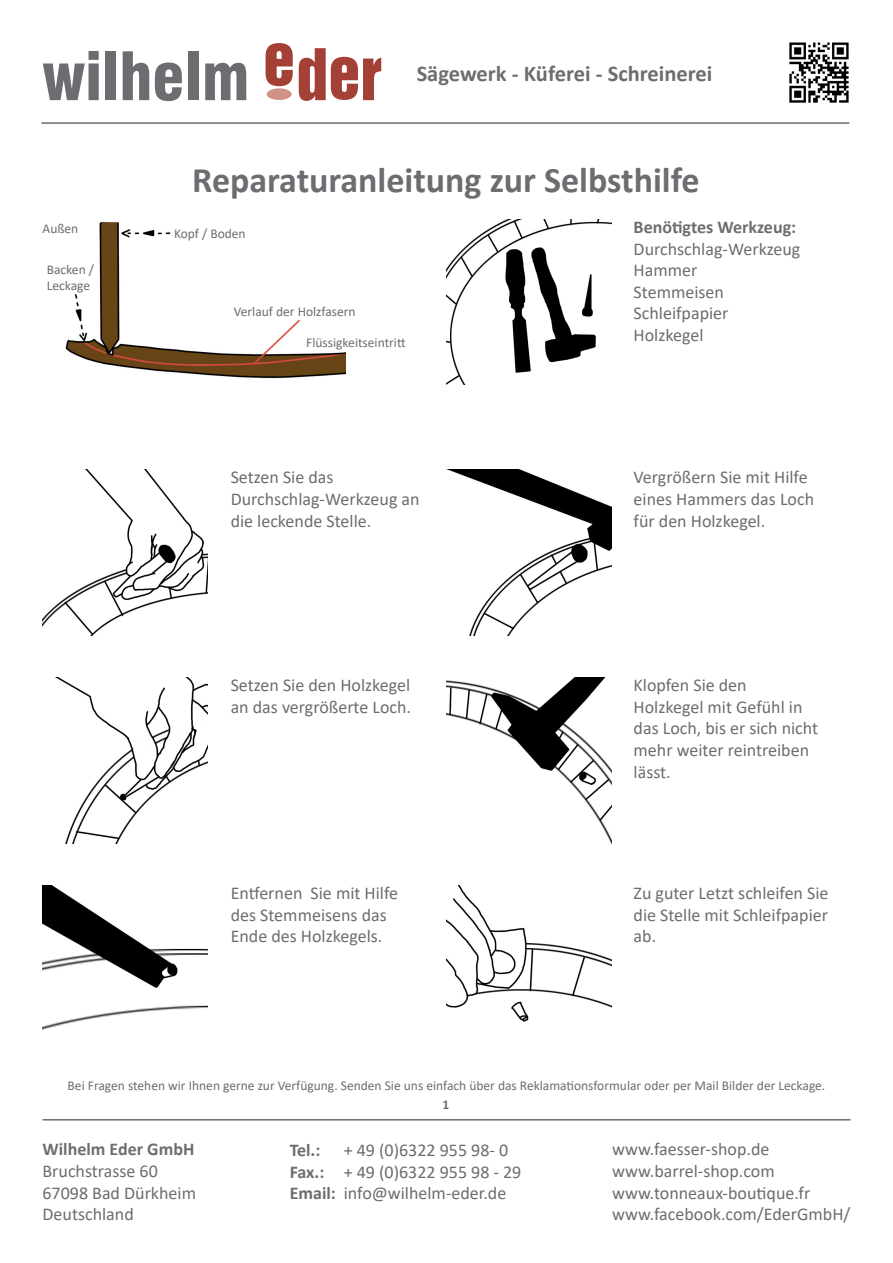
<style>
.page{position:relative;width:893px;height:1263px;background:#fff}
.page>*{position:absolute;margin:0;border:0;box-sizing:border-box;transform-origin:0 0}
.t1{font:700 36px "Calibri";color:#6c6d70}
.t2{font:700 22.5px "Calibri";color:#6c6d70}
.t3{font:18px/21.6px "Calibri";color:#6c6d70}
.t4{font:700 18px "Calibri";color:#6c6d70}
.t5{font:13.5px/16.2px "Calibri";color:#6c6d70}
.t6{font:700 13.5px "Calibri";color:#6c6d70}
.s1{font-weight:700}
</style>
<div class="page">
<svg style="left:266px;top:43px;width:27px;height:43px"></svg>
<svg style="left:299px;top:48px;width:82px;height:53px"></svg>
<svg style="left:43px;top:51px;width:56px;height:49px"></svg>
<div style="left:106px;top:51px;width:10px;height:49px;background:#6c6d70"></div>
<svg style="left:123px;top:51px;width:26px;height:49px"></svg>
<svg style="left:155px;top:63px;width:27px;height:38px"></svg>
<div style="left:188px;top:51px;width:10px;height:49px;background:#6c6d70"></div>
<svg style="left:205px;top:63px;width:41px;height:37px"></svg>
<div style="left:267px;top:88px;width:25px;height:12px;background:#cf9284;border-radius:50%"></div>
<img style="left:789px;top:42px;width:60px;height:61px">
<hr style="left:43px;top:1119px;width:807px;height:1px;background:#6c6d70">
<hr style="left:41px;top:122px;width:808px;height:2px;background:#6c6d70">
<img style="left:65px;top:221px;width:280px;height:158px">
<img style="left:446px;top:219px;width:166px;height:166px">
<img style="left:43px;top:470px;width:165px;height:165px">
<img style="left:56px;top:678px;width:152px;height:165px">
<img style="left:43px;top:885px;width:165px;height:145px">
<img style="left:448px;top:470px;width:164px;height:165px">
<img style="left:446px;top:678px;width:166px;height:165px">
<img style="left:446px;top:885px;width:166px;height:137px">
<p class="t2" style="left:417px;top:58px;width:297px">Sägewerk - Küferei - Schreinerei</p>
<p class="t5" style="left:43px;top:220px;width:37px">Außen</p>
<p class="t5" style="left:47px;top:261px;width:49px">Backen /<br>Leckage</p>
<h1 class="t1" style="left:192px;top:154px;width:509px">Reparaturanleitung zur Selbsthilfe</h1>
<p class="t5" style="left:174px;top:225px;width:73px">Kopf / Boden</p>
<p class="t5" style="left:234px;top:303px;width:123px">Verlauf der Holzfasern</p>
<p class="t5" style="left:306px;top:334px;width:101px">Flüssigkeitseintritt</p>
<p class="t3" style="left:231px;top:466px;width:190px">Setzen Sie das<br>Durchschlag-Werkzeug an die leckende Stelle.</p>
<p class="t3" style="left:231px;top:674px;width:182px">Setzen Sie den Holzkegel an das vergrößerte Loch.</p>
<p class="t3" style="left:231px;top:882px;width:169px">Entfernen Sie mit Hilfe des Stemmeisens das<br>Ende des Holzkegels.</p>
<p class="t4" style="left:634px;top:214px;width:164px">Benötigtes Werkzeug:</p>
<p class="t3" style="left:634px;top:237px;width:168px">Durchschlag-Werkzeug<br>Hammer<br>Stemmeisen<br>Schleifpapier<br>Holzkegel</p>
<p class="t3" style="left:634px;top:466px;width:182px">Vergrößern Sie mit Hilfe eines Hammers das Loch für den Holzkegel.</p>
<p class="t3" style="left:634px;top:674px;width:186px">Klopfen Sie den<br>Holzkegel mit Gefühl in das Loch, bis er sich nicht mehr weiter reintreiben lässt.</p>
<p class="t3" style="left:634px;top:882px;width:196px;text-align:justify">Zu guter Letzt schleifen Sie die Stelle mit Schleifpapier ab.</p>
<p class="t5" style="left:68px;top:1077px;width:759px">Bei Fragen stehen wir Ihnen gerne zur Verfügung. Senden Sie uns einfach über das Reklamationsformular oder per Mail Bilder der Leckage.</p>
<p class="t4" style="left:43px;top:1136px;width:153px">Wilhelm Eder GmbH</p>
<p class="t3" style="left:43px;top:1160px;width:155px">Bruchstrasse 60<br>67098 Bad Dürkheim<br>Deutschland</p>
<p class="t6" style="left:443px;top:1094px;width:8px">1</p>
<p class="t3" style="left:290px;top:1139px;width:233px;text-indent:54px">+ 49 (0)6322 955 98- 0<br><span class="s1">Fax.:</span> + 49 (0)6322 955 98 - 29<br><span class="s1">Email:</span> info@wilhelm-eder.de</p>
<p class="t3" style="left:612px;top:1138px;width:240px">www.faesser-shop.de www.barrel-shop.com www.tonneaux-boutique.fr www.facebook.com/EderGmbH/</p>
<p class="t4" style="left:290px;top:1137px;width:32px">Tel.:</p>
</div>
